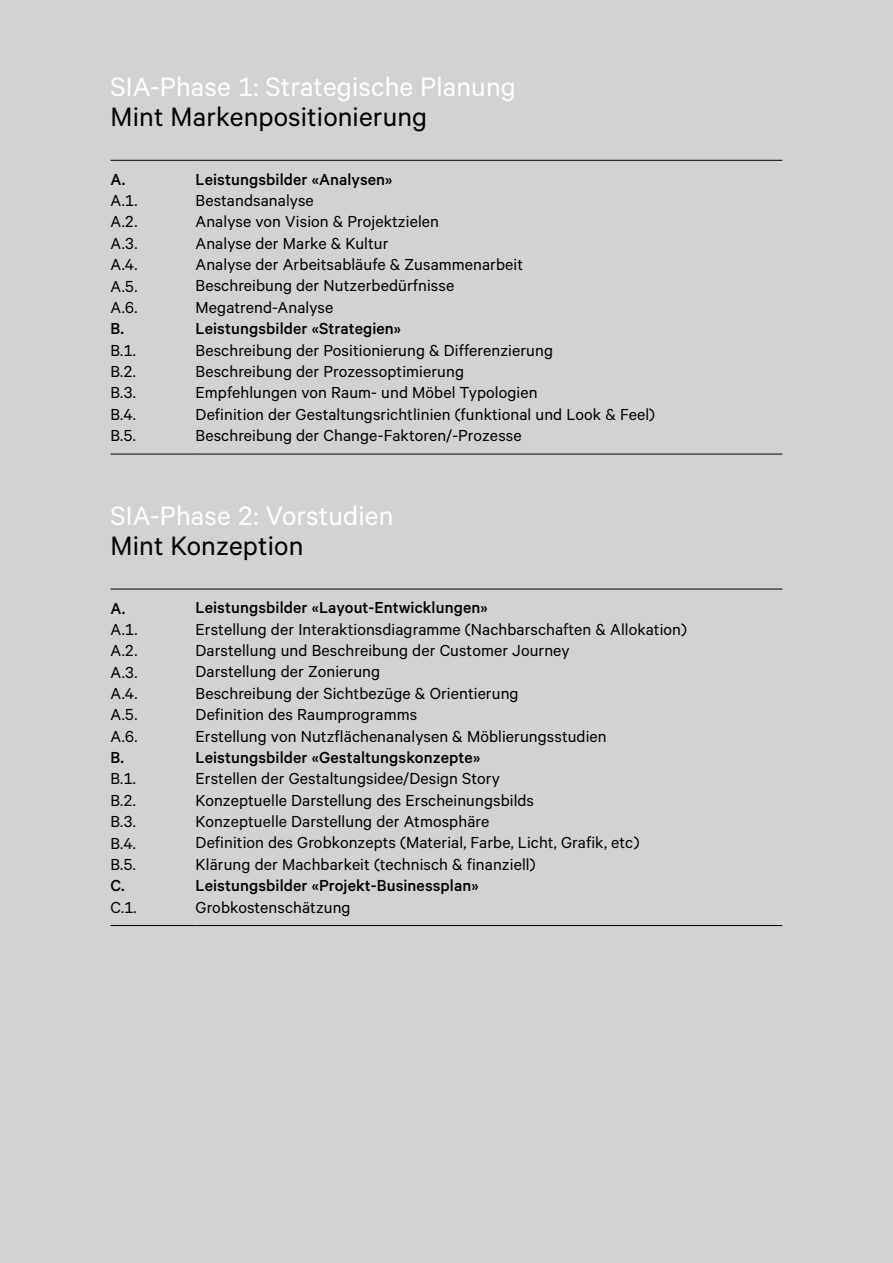
<style>
.page{position:relative;width:893px;height:1263px;background:#fff}
.page>*{position:absolute;margin:0;border:0;box-sizing:border-box;transform-origin:0 0}
.t1{font:30px "Calibre";letter-spacing:.005em;color:#fff}
.t2{font:30px "Calibre";letter-spacing:.005em;color:#000}
.t3{font:18px/21.3px "Calibre";letter-spacing:.005em;color:#000;text-align:justify}
.t4{font:500 18px "Calibre";letter-spacing:.005em;color:#000}
</style>
<div class="page">
<div style="left:0;top:0;width:893px;height:1262px;background:#d2d2d2"></div>
<hr style="left:111px;top:160px;width:85px;height:1px;background:#000">
<hr style="left:196px;top:160px;width:586px;height:1px;background:#000">
<hr style="left:111px;top:454px;width:85px;height:1px;background:#000">
<hr style="left:196px;top:454px;width:586px;height:1px;background:#000">
<hr style="left:111px;top:589px;width:85px;height:1px;background:#000">
<hr style="left:196px;top:589px;width:586px;height:1px;background:#000">
<hr style="left:111px;top:925px;width:85px;height:1px;background:#000">
<hr style="left:196px;top:925px;width:586px;height:1px;background:#000">
<h1 class="t1" style="left:111px;top:69px;width:407px">SIA-Phase 1: Strategische Planung</h1>
<h1 class="t2" style="left:111px;top:99px;width:318px">Mint Markenpositionierung</h1>
<p class="t4" style="left:111px;top:169px;width:16px">A.</p>
<p class="t3" style="left:111px;top:189px;width:28px">A.1.<br>A.2.<br>A.3.<br>A.4.<br>A.5.<br>A.6.</p>
<p class="t4" style="left:111px;top:318px;width:15px">B.</p>
<p class="t3" style="left:111px;top:339px;width:27px">B.1.<br>B.2.<br>B.3.<br>B.4.<br>B.5.</p>
<p class="t4" style="left:196px;top:169px;width:198px">Leistungsbilder «Analysen»</p>
<p class="t3" style="left:196px;top:189px;width:329px;text-align:left">Bestandsanalyse<br>Analyse von Vision &amp; Projektzielen<br>Analyse der Marke &amp; Kultur<br>Analyse der Arbeitsabläufe &amp; Zusammenarbeit<br>Beschreibung der Nutzerbedürfnisse<br>Megatrend-Analyse</p>
<p class="t4" style="left:196px;top:318px;width:207px">Leistungsbilder «Strategien»</p>
<p class="t3" style="left:196px;top:339px;width:461px;text-align:left">Beschreibung der Positionierung &amp; Differenzierung<br>Beschreibung der Prozessoptimierung<br>Empfehlungen von Raum- und Möbel Typologien<br>Definition der Gestaltungsrichtlinien (funktional und Look &amp; Feel)<br>Beschreibung der Change-Faktoren/-Prozesse</p>
<h1 class="t1" style="left:111px;top:498px;width:284px">SIA-Phase 2: Vorstudien</h1>
<h1 class="t2" style="left:111px;top:528px;width:194px">Mint Konzeption</h1>
<p class="t4" style="left:111px;top:597px;width:16px">A.</p>
<p class="t3" style="left:111px;top:618px;width:28px">A.1.<br>A.2.<br>A.3.<br>A.4.<br>A.5.<br>A.6.</p>
<p class="t4" style="left:111px;top:747px;width:15px">B.</p>
<p class="t3" style="left:111px;top:767px;width:27px">B.1.<br>B.2.<br>B.3.<br>B.4.<br>B.5.</p>
<p class="t4" style="left:111px;top:875px;width:16px">C.</p>
<p class="t3" style="left:111px;top:896px;width:28px">C.1.</p>
<p class="t4" style="left:196px;top:597px;width:293px">Leistungsbilder «Layout-Entwicklungen»</p>
<p class="t3" style="left:196px;top:618px;width:493px;text-align:left">Erstellung der Interaktionsdiagramme (Nachbarschaften &amp; Allokation)<br>Darstellung und Beschreibung der Customer Journey<br>Darstellung der Zonierung<br>Beschreibung der Sichtbezüge &amp; Orientierung<br>Definition des Raumprogramms<br>Erstellung von Nutzflächenanalysen &amp; Möblierungsstudien</p>
<p class="t4" style="left:196px;top:747px;width:286px">Leistungsbilder «Gestaltungskonzepte»</p>
<p class="t3" style="left:196px;top:767px;width:445px;text-align:left">Erstellen der Gestaltungsidee/Design Story<br>Konzeptuelle Darstellung des Erscheinungsbilds<br>Konzeptuelle Darstellung der Atmosphäre<br>Definition des Grobkonzepts (Material, Farbe, Licht, Grafik, etc)<br>Klärung der Machbarkeit (technisch &amp; finanziell)</p>
<p class="t4" style="left:196px;top:875px;width:284px">Leistungsbilder «Projekt-Businessplan»</p>
<p class="t3" style="left:196px;top:896px;width:156px">Grobkostenschätzung</p>
</div>
